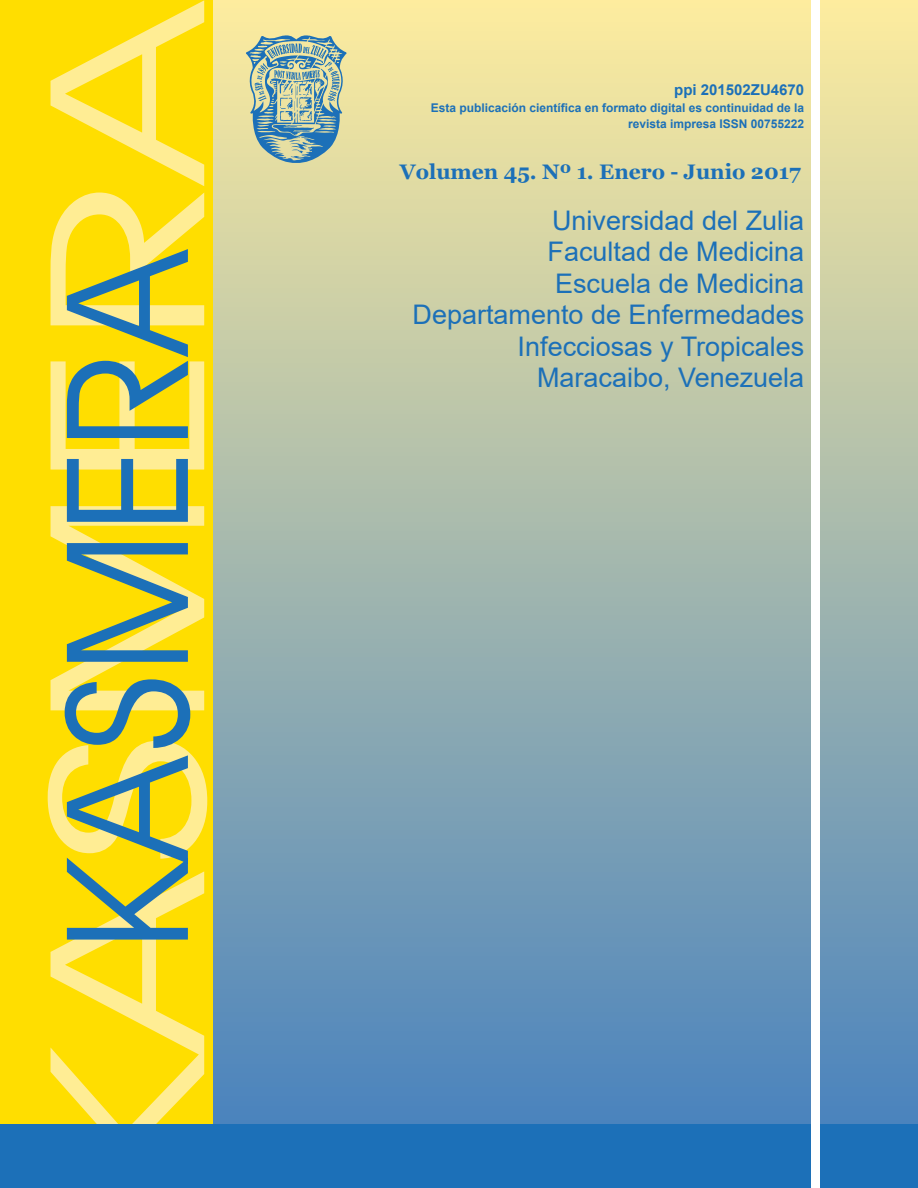
<style>
.page{position:relative;width:918px;height:1188px;background:#fff}
.page>*{position:absolute;margin:0;border:0;box-sizing:border-box;transform-origin:0 0}
.t1{font:27px/31.5px "Arial";color:#1c70b8;text-align:right}
.t2{font:700 21px "Georgia";color:#1c70b8}
.t3{font:700 15px "Arial";color:#1c70b8}
.t4{font:700 12px/16.5px "Arial";color:#1c70b8;text-align:right}
</style>
<div class="page">
<div style="left:0;top:0;width:918px;height:1188px;background:linear-gradient(to bottom,#feec9e,#407dbf)"></div>
<div style="left:0;top:0;width:213px;height:1188px;background:#ffde00"></div>
<svg style="left:48px;top:0;width:159px;height:1124px"></svg>
<svg style="left:65px;top:249px;width:125px;height:691px"></svg>
<div style="left:0;top:1124px;width:918px;height:64px;background:#1c70b8"></div>
<svg style="left:246px;top:34px;width:101px;height:130px;background:#9ab5a9"></svg>
<div style="left:811px;top:0;width:9px;height:1188px;background:#fff"></div>
<p class="t3" style="left:674px;top:80px;width:132px">ppi 201502ZU4670</p>
<p class="t4" style="left:431px;top:100px;width:375px">Esta publicación científica en formato digital es continuidad de la revista impresa ISSN 00755222</p>
<p class="t2" style="left:400px;top:159px;width:402px">Volumen 45. Nº 1. Enero - Junio 2017</p>
<p class="t1" style="left:413px;top:204px;width:393px">Universidad del Zulia<br>Facultad de Medicina<br>Escuela de Medicina<br>Departamento de Enfermedades<br>Infecciosas y Tropicales<br>Maracaibo, Venezuela</p>
</div>
